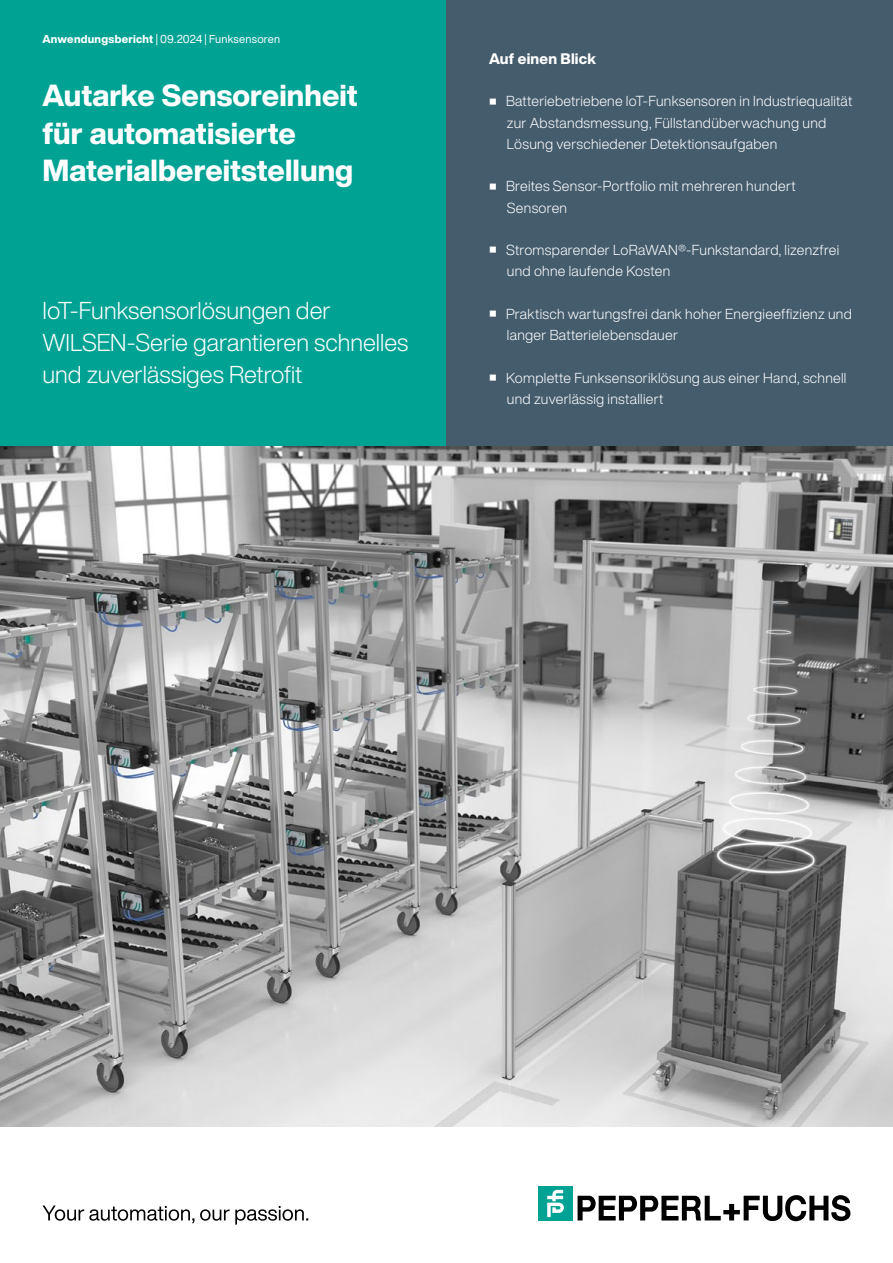
<style>
.page{position:relative;width:893px;height:1263px;background:#fff}
.page>*{position:absolute;margin:0;border:0;box-sizing:border-box;transform-origin:0 0}
.t1{font:800 30px/37.2px "Helvetica Now Display";color:#fff}
.t2{font:300 24px/32px "Helvetica Now Display";color:#fff}
.t3{font:800 15px "Helvetica Now Display";letter-spacing:.01em;color:#fff}
.t4{font:300 14.25px/21.3px "Helvetica Now Display";letter-spacing:.02em;color:#fff}
.t5{font:11.25px "Helvetica Now Display";letter-spacing:.02em;color:#fff}
.s1{font-weight:800}
</style>
<div class="page">
<svg style="left:42px;top:1205px;width:266px;height:19px"></svg>
<svg style="left:578px;top:1195px;width:273px;height:26px"></svg>
<div style="left:539px;top:1186px;width:34px;height:34px;background:#00a294"></div>
<svg style="left:547px;top:1190px;width:17px;height:27px"></svg>
<div style="left:0;top:0;width:446px;height:446px;background:#00a294"></div>
<div style="left:446px;top:0;width:447px;height:446px;background:#455c6d"></div>
<img style="left:0;top:446px;width:893px;height:681px">
<p class="t5" style="left:43px;top:31px;width:239px"><span class="s1">Anwendungsbericht</span> | 09.2024 | Funksensoren</p>
<h1 class="t1" style="left:43px;top:77px;width:317px">Autarke Sensoreinheit für automatisierte<br>Materialbereitstellung</h1>
<h2 class="t2" style="left:43px;top:294px;width:367px">IoT-Funksensorlösungen der<br>WILSEN-Serie garantieren schnelles und zuverlässiges Retrofit</h2>
<p class="t3" style="left:489px;top:48px;width:109px">Auf einen Blick</p>
<p class="t4" style="left:507px;top:90px;width:347px;text-indent:-17px"><sup>■</sup> Batteriebetriebene IoT-Funksensoren in Industriequalität zur Abstandsmessung, Füllstandüberwachung und<br>Lösung verschiedener Detektionsaufgaben</p>
<p class="t4" style="left:507px;top:176px;width:290px;text-indent:-17px"><sup>■</sup> Breites Sensor-Portfolio mit mehreren hundert<br>Sensoren</p>
<p class="t4" style="left:507px;top:239px;width:334px;text-indent:-17px"><sup>■</sup> Stromsparender LoRaWAN®-Funkstandard, lizenzfrei und ohne laufende Kosten</p>
<p class="t4" style="left:507px;top:303px;width:347px;text-indent:-17px"><sup>■</sup> Praktisch wartungsfrei dank hoher Energieeffizienz und langer Batterielebensdauer</p>
<p class="t4" style="left:507px;top:367px;width:341px;text-indent:-17px"><sup>■</sup> Komplette Funksensoriklösung aus einer Hand, schnell und zuverlässig installiert</p>
</div>
